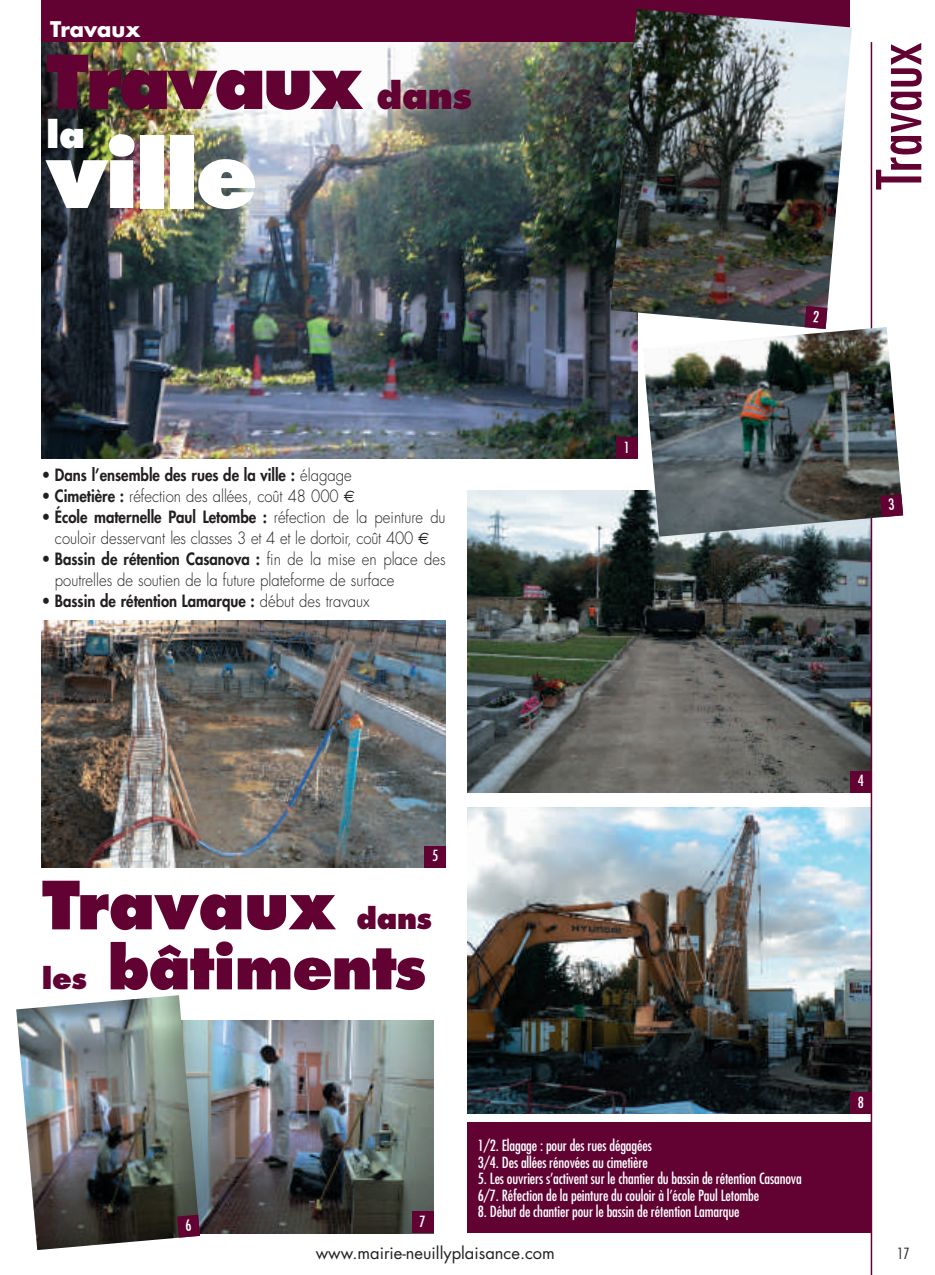
<style>
.page{position:relative;width:935px;height:1275px;background:#fff}
.page>*{position:absolute;margin:0;border:0;box-sizing:border-box;transform-origin:0 0}
.t1{font:800 90px "Futura";letter-spacing:-.04em;color:#fff}
.t2{font:800 72px "Futura";letter-spacing:-.04em;color:#610233}
.t3{font:800 64.5px "Futura";letter-spacing:-.01em;color:#610233}
.t4{font:condensed 60px "Futura";color:#610233}
.t5{font:800 58.5px "Futura";letter-spacing:-.025em;color:#610233}
.t6{font:800 36px "Futura";color:#fff}
.t7{font:800 28.5px "Futura";color:#610233}
.t8{font:700 21px "Futura";color:#fff}
.t9{font:300 16.5px/21px "Futura";color:#231f20;text-align:center;scale:.9 1}
.t10{font:800 16.5px "Futura";color:#231f20;scale:.9 1}
.t11{font:16.5px "Futura";color:#231f20}
.t12{font:condensed 15px/16.5px "Futura";letter-spacing:-.01em;color:#fff}
.t13{font:300 condensed 15px "Futura";color:#231f20}
.s1{font-size:36px}
.s2{font-weight:300}
.s3{font-weight:800}
.s4{font-family:"Euro Sans";font-weight:400}
.s5{font-size:28.5px}
</style>
<div class="page">
<img style="left:42px;top:42px;width:595px;height:417px">
<div style="left:42px;top:0;width:808px;height:42px;background:#610233"></div>
<div style="left:467px;top:1122px;width:404px;height:111px;background:#610233"></div>
<img style="left:467px;top:491px;width:403px;height:301px">
<div style="left:850px;top:771px;width:21px;height:21px;background:#610233"></div>
<img style="left:42px;top:620px;width:404px;height:247px">
<div style="left:424px;top:846px;width:22px;height:21px;background:#610233"></div>
<div style="left:616px;top:437px;width:21px;height:22px;background:#610233"></div>
<img style="left:467px;top:807px;width:403px;height:307px">
<div style="left:850px;top:1092px;width:21px;height:22px;background:#610233"></div>
<img style="left:610px;top:9px;width:241px;height:320px">
<img style="left:200px;top:1020px;width:233px;height:213px">
<div style="left:412px;top:1211px;width:21px;height:22px;background:#610233"></div>
<img style="left:16px;top:995px;width:184px;height:255px">
<hr style="left:870px;top:42px;width:2px;height:1233px;background:#610233">
<img style="left:642px;top:327px;width:260px;height:209px">
<svg style="left:804px;top:306px;width:23px;height:23px"></svg>
<svg style="left:177px;top:1214px;width:23px;height:23px"></svg>
<svg style="left:880px;top:494px;width:23px;height:23px"></svg>
<p class="t8" style="left:50px;top:19px;width:92px">Travaux</p>
<h2 class="t2" style="left:46px;top:51px;width:427px">Travaux <span class="s1">dans</span></h2>
<h3 class="t6" style="left:46px;top:119px;width:41px">la</h3>
<h1 class="t1" style="left:46px;top:135px;width:213px">ville</h1>
<h3 class="t4" style="left:870px;top:189px;width:149px;rotate:-90deg">Travaux</h3>
<p class="t10" style="left:42px;top:467px;width:346px">• Dans l’ensemble des rues de la ville : <span class="s2">élagage</span></p>
<p class="t9" style="left:42px;top:487px;width:349px"><span class="s3">• Cimetière :</span> réfection des allées, coût 48 000 <span class="s4">€</span></p>
<p class="t9" style="left:42px;top:508px;width:450px"><span class="s3">• École maternelle Paul Letombe :</span> réfection de la peinture du couloir desservant les classes 3 et 4 et le dortoir, coût 400 <span class="s4">€</span></p>
<p class="t9" style="left:55px;top:550px;width:435px;text-align:left;text-indent:-13px"><span class="s3">• Bassin de rétention Casanova :</span> fin de la mise en place des poutrelles de soutien de la future plateforme de surface</p>
<p class="t10" style="left:42px;top:593px;width:366px">• Bassin de rétention Lamarque : <span class="s2">début des travaux</span></p>
<p class="t12" style="left:623px;top:439px;width:8px">1</p>
<p class="t12" style="left:432px;top:848px;width:8px">5</p>
<h3 class="t3" style="left:42px;top:877px;width:296px">Travaux</h3>
<h3 class="t7" style="left:356px;top:906px;width:77px">dans</h3>
<h3 class="t5" style="left:42px;top:942px;width:386px"><span class="s5">les</span> bâtiments</h3>
<p class="t12" style="left:419px;top:1213px;width:8px">7</p>
<p class="t12" style="left:478px;top:1138px;width:175px">1/2. Elagage : pour des rues dégagées<br>3/4. Des allées rénovées au cimetière</p>
<p class="t12" style="left:478px;top:1171px;width:325px">5. Les ouvriers s’activent sur le chantier du bassin de rétention Casanova<br>6/7. Réfection de la peinture du couloir à l’école Paul Letombe</p>
<p class="t12" style="left:478px;top:1204px;width:263px">8. Début de chantier pour le bassin de rétention Lamarque</p>
<p class="t12" style="left:857px;top:773px;width:8px">4</p>
<p class="t12" style="left:857px;top:1094px;width:8px">8</p>
<p class="t11" style="left:316px;top:1245px;width:241px">www.mairie-neuillyplaisance.com</p>
<p class="t13" style="left:897px;top:1246px;width:14px">17</p>
</div>
